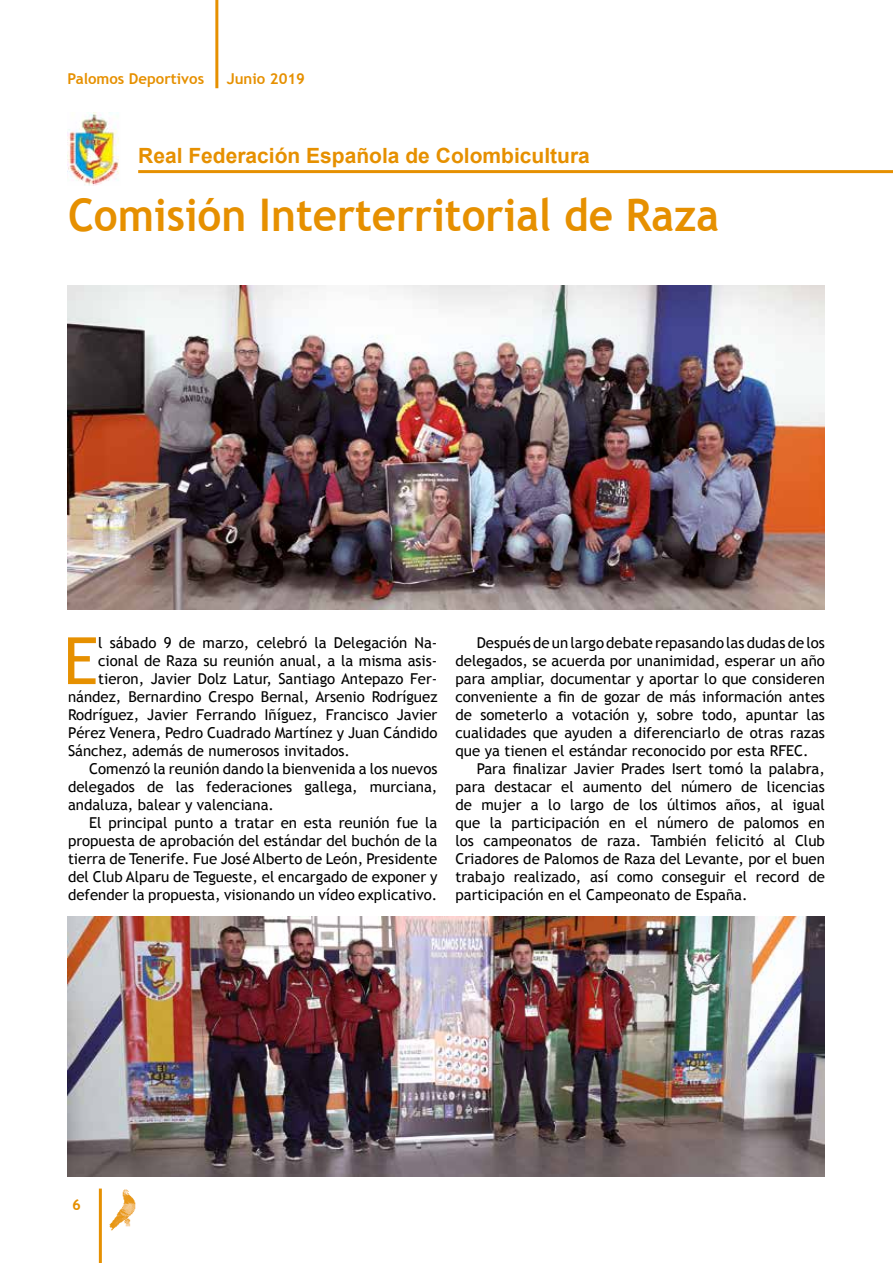
<style>
.page{position:relative;width:893px;height:1263px;background:#fff}
.page>*{position:absolute;margin:0;border:0;box-sizing:border-box;transform-origin:0 0}
.t1{font:65.25px "Trebuchet MS";color:#e69000}
.t2{font:700 45px "Trebuchet MS";color:#e69000;scale:.94 1}
.t3{font:700 21px "Arial";color:#e69000}
.t4{font:15px/18px "Trebuchet MS";color:#000;text-align:justify}
.t5{font:700 15px "Trebuchet MS";color:#e69000}
</style>
<div class="page">
<hr style="left:99px;top:1188px;width:3px;height:75px;background:#e69000">
<hr style="left:215px;top:0;width:3px;height:88px;background:#e69000">
<img style="left:109px;top:1189px;width:27px;height:42px">
<img style="left:68px;top:112px;width:52px;height:74px">
<hr style="left:138px;top:170px;width:755px;height:3px;background:#e69000">
<img style="left:68px;top:285px;width:757px;height:324px">
<img style="left:68px;top:917px;width:757px;height:259px">
<p class="t5" style="left:68px;top:70px;width:138px">Palomos Deportivos</p>
<p class="t5" style="left:227px;top:70px;width:80px">Junio 2019</p>
<h3 class="t3" style="left:138px;top:142px;width:453px">Real Federación Española de Colombicultura</h3>
<h2 class="t2" style="left:68px;top:187px;width:694px">Comisión Interterritorial de Raza</h2>
<h1 class="t1" style="left:63px;top:622px;width:36px">E</h1>
<p class="t4" style="left:98px;top:634px;width:341px">l sábado 9 de marzo, celebró la Delegación Na-</p>
<p class="t4" style="left:98px;top:652px;width:341px">cional de Raza su reunión anual, a la misma asis-</p>
<p class="t4" style="left:98px;top:670px;width:341px">tieron, Javier Dolz Latur, Santiago Antepazo Fer-</p>
<p class="t4" style="left:68px;top:688px;width:371px">nández, Bernardino Crespo Bernal, Arsenio Rodríguez</p>
<p class="t4" style="left:68px;top:706px;width:371px">Rodríguez, Javier Ferrando Iñíguez, Francisco Javier</p>
<p class="t4" style="left:68px;top:724px;width:371px">Pérez Venera, Pedro Cuadrado Martínez y Juan Cándido</p>
<p class="t4" style="left:68px;top:742px;width:284px">Sánchez, además de numerosos invitados.</p>
<p class="t4" style="left:89px;top:760px;width:350px">Comenzó la reunión dando la bienvenida a los nuevos</p>
<p class="t4" style="left:68px;top:778px;width:371px">delegados de las federaciones gallega, murciana,</p>
<p class="t4" style="left:68px;top:796px;width:208px">andaluza, balear y valenciana.</p>
<p class="t4" style="left:89px;top:814px;width:350px">El principal punto a tratar en esta reunión fue la</p>
<p class="t4" style="left:68px;top:832px;width:371px">propuesta de aprobación del estándar del buchón de la</p>
<p class="t4" style="left:68px;top:850px;width:371px">tierra de Tenerife. Fue José Alberto de León, Presidente</p>
<p class="t4" style="left:68px;top:868px;width:371px">del Club Alparu de Tegueste, el encargado de exponer y</p>
<p class="t4" style="left:68px;top:886px;width:371px">defender la propuesta, visionando un vídeo explicativo.</p>
<p class="t4" style="left:455px;top:634px;width:371px;text-indent:21px">Después de un largo debate repasando las dudas de los delegados, se acuerda por unanimidad, esperar un año para ampliar, documentar y aportar lo que consideren conveniente a fin de gozar de más información antes de someterlo a votación y, sobre todo, apuntar las cualidades que ayuden a diferenciarlo de otras razas que ya tienen el estándar reconocido por esta RFEC.</p>
<p class="t4" style="left:455px;top:760px;width:371px;text-indent:21px">Para finalizar Javier Prades Isert tomó la palabra, para destacar el aumento del número de licencias de mujer a lo largo de los últimos años, al igual que la participación en el número de palomos en los campeonatos de raza. También felicitó al Club Criadores de Palomos de Raza del Levante, por el buen trabajo realizado, así como conseguir el record de participación en el Campeonato de España.</p>
<p class="t5" style="left:72px;top:1195px;width:10px">6</p>
</div>
